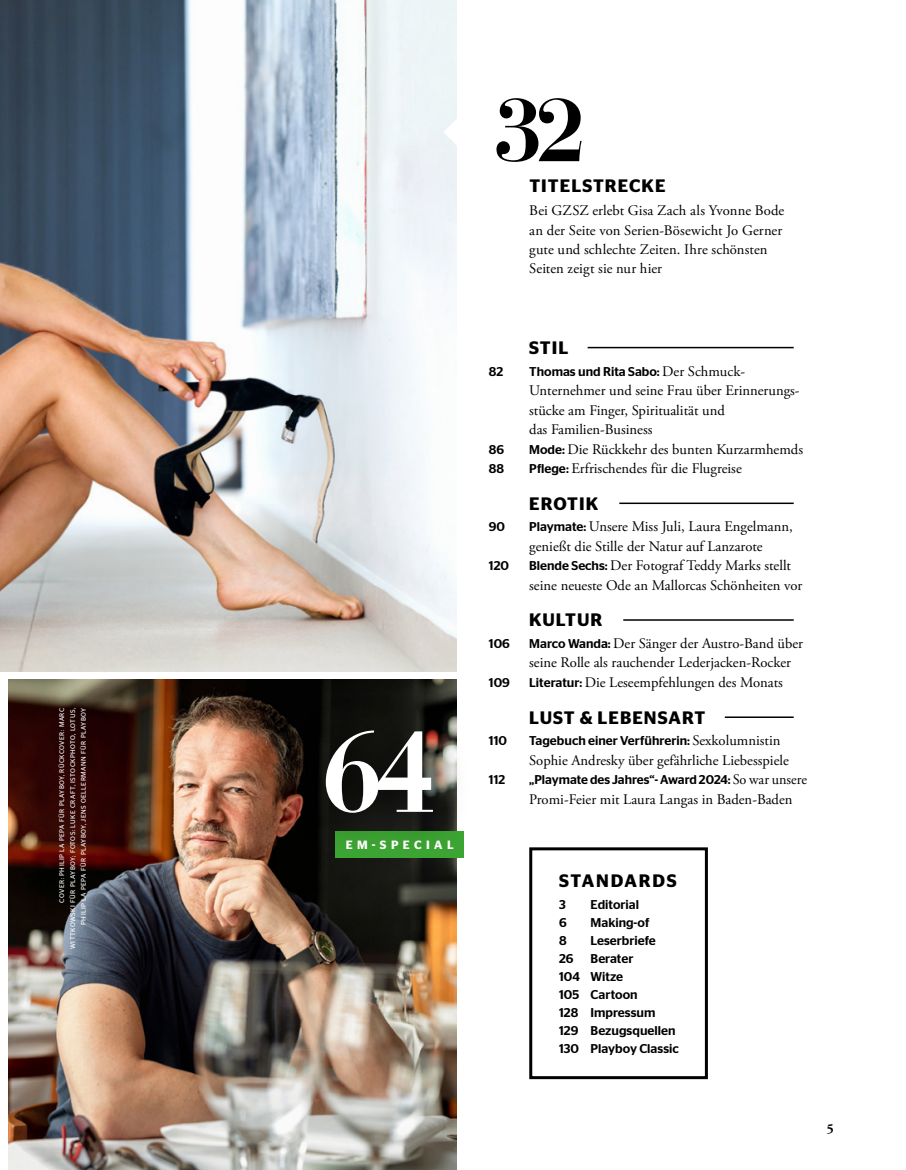
<style>
.page{position:relative;width:906px;height:1170px;background:#fff}
.page>*{position:absolute;margin:0;border:0;box-sizing:border-box;transform-origin:0 0}
.t1{font:700 114.15px "Bauer Bodoni Std";color:#fff}
.t2{font:700 88.5px "Bauer Bodoni Std";color:#000}
.t3{font:600 18px "Stag Sans";letter-spacing:.06em;color:#000}
.t4{font:600 18px "Stag Sans";letter-spacing:.1em;color:#000}
.t5{font:14.7px/19.5px "Adobe Garamond Pro";color:#000}
.t6{font:700 13.5px "Adobe Garamond Pro";color:#000}
.t7{font:500 12.75px/18px "Stag Sans";color:#000}
.t8{font:600 12px "Stag Sans";letter-spacing:.37em;color:#fff}
.t9{font:6.75px/10.8px "Stag Sans";letter-spacing:.07em;color:#fff;text-align:right}
.s1{font-family:"Adobe Garamond Pro";font-weight:400;font-size:14.7px}
.s2{font-family:"Stag Sans";font-weight:500;font-size:12.75px}
</style>
<div class="page">
<img style="left:0;top:0;width:456px;height:671px">
<img style="left:9px;top:679px;width:447px;height:490px">
<svg style="left:443px;top:115px;width:14px;height:34px"></svg>
<div style="left:529px;top:847px;width:179px;height:232px;border:3px solid #000"></div>
<hr style="left:587px;top:347px;width:206px;height:1px;background:#000">
<hr style="left:619px;top:502px;width:174px;height:2px;background:#000">
<hr style="left:623px;top:619px;width:170px;height:1px;background:#000">
<hr style="left:725px;top:716px;width:68px;height:2px;background:#000">
<div style="left:335px;top:831px;width:128px;height:26px;background:#3ca432"></div>
<svg style="left:288px;top:694px;width:176px;height:155px;background:#252c1f"></svg>
<p class="t9" style="left:56px;top:949px;width:242px;rotate:-90deg">COVER: PHILIP LA PEPA FÜR PLAYBOY, RÜCKCOVER: MARC<br>WITTKOWSKI FÜR PLAYBOY; FOTOS: LUKE CRAFT, ISTOCKPHOTO, LOTUS,<br>PHILIP LA PEPA FÜR PLAYBOY, JENS OELLERMANN FÜR PLAYBOY</p>
<h1 class="t1" style="left:321px;top:699px;width:116px">64</h1>
<p class="t8" style="left:346px;top:837px;width:109px">EM-SPECIAL</p>
<h2 class="t2" style="left:494px;top:74px;width:93px">32</h2>
<p class="t3" style="left:529px;top:175px;width:138px">TITELSTRECKE</p>
<p class="t5" style="left:529px;top:202px;width:257px">Bei GZSZ erlebt Gisa Zach als Yvonne Bode an der Seite von Serien-Bösewicht Jo Gerner gute und schlechte Zeiten. Ihre schönsten Seiten zeigt sie nur hier</p>
<p class="t3" style="left:529px;top:337px;width:41px">STIL</p>
<p class="t7" style="left:489px;top:362px;width:16px">82</p>
<p class="t7" style="left:529px;top:362px;width:217px">Thomas und Rita Sabo: <span class="s1">Der Schmuck-</span></p>
<p class="t5" style="left:529px;top:381px;width:272px">Unternehmer und seine Frau über Erinnerungs&shy;stücke am Finger, Spiritualität und<br>das Familien-Business</p>
<p class="t7" style="left:489px;top:440px;width:17px">86</p>
<p class="t5" style="left:529px;top:439px;width:275px"><span class="s2">Mode:</span> Die Rückkehr des bunten Kurzarmhemds</p>
<p class="t7" style="left:489px;top:459px;width:17px">88</p>
<p class="t5" style="left:529px;top:459px;width:214px"><span class="s2">Pflege:</span> Erfrischendes für die Flugreise</p>
<p class="t3" style="left:529px;top:493px;width:70px">EROTIK</p>
<p class="t7" style="left:489px;top:517px;width:18px">90</p>
<p class="t5" style="left:529px;top:517px;width:265px"><span class="s2">Playmate:</span> Unsere Miss Juli, Laura Engelmann, genießt die Stille der Natur auf Lanzarote</p>
<p class="t7" style="left:489px;top:556px;width:22px">120</p>
<p class="t5" style="left:529px;top:556px;width:275px"><span class="s2">Blende Sechs:</span> Der Fotograf Teddy Marks stellt seine neueste Ode an Mallorcas Schönheiten vor</p>
<p class="t3" style="left:529px;top:609px;width:75px">KULTUR</p>
<p class="t7" style="left:489px;top:634px;width:23px">106</p>
<p class="t5" style="left:529px;top:634px;width:275px"><span class="s2">Marco Wanda:</span> Der Sänger der Austro-Band über seine Rolle als rauchender Lederjacken-Rocker</p>
<p class="t7" style="left:489px;top:673px;width:22px">109</p>
<p class="t5" style="left:529px;top:673px;width:255px"><span class="s2">Literatur:</span> Die Leseempfehlungen des Monats</p>
<p class="t3" style="left:529px;top:706px;width:178px">LUST &amp; LEBENSART</p>
<p class="t7" style="left:489px;top:731px;width:20px">110</p>
<p class="t7" style="left:529px;top:731px;width:253px">Tagebuch einer Verführerin: <span class="s1">Sexkolumnistin</span></p>
<p class="t5" style="left:529px;top:750px;width:261px">Sophie Andresky über gefährliche Liebesspiele</p>
<p class="t7" style="left:489px;top:770px;width:18px">112</p>
<p class="t7" style="left:529px;top:770px;width:279px">„Playmate des Jahres“- Award 2024: <span class="s1">So war unsere</span></p>
<p class="t5" style="left:529px;top:789px;width:265px">Promi-Feier mit Laura Langas in Baden-Baden</p>
<p class="t4" style="left:559px;top:869px;width:119px">STANDARDS</p>
<p class="t7" style="left:559px;top:895px;width:8px">3</p>
<p class="t7" style="left:590px;top:895px;width:50px">Editorial</p>
<p class="t7" style="left:559px;top:913px;width:9px">6</p>
<p class="t7" style="left:590px;top:913px;width:60px">Making-of</p>
<p class="t7" style="left:559px;top:931px;width:9px">8</p>
<p class="t7" style="left:590px;top:931px;width:67px">Leserbriefe</p>
<p class="t7" style="left:559px;top:949px;width:16px">26</p>
<p class="t7" style="left:559px;top:949px;width:121px;text-indent:32px">Berater<br>104 Witze<br>105 Cartoon<br>128 Impressum<br>129 Bezugsquellen<br>130 Playboy Classic</p>
<p class="t6" style="left:826px;top:1121px;width:9px">5</p>
</div>
